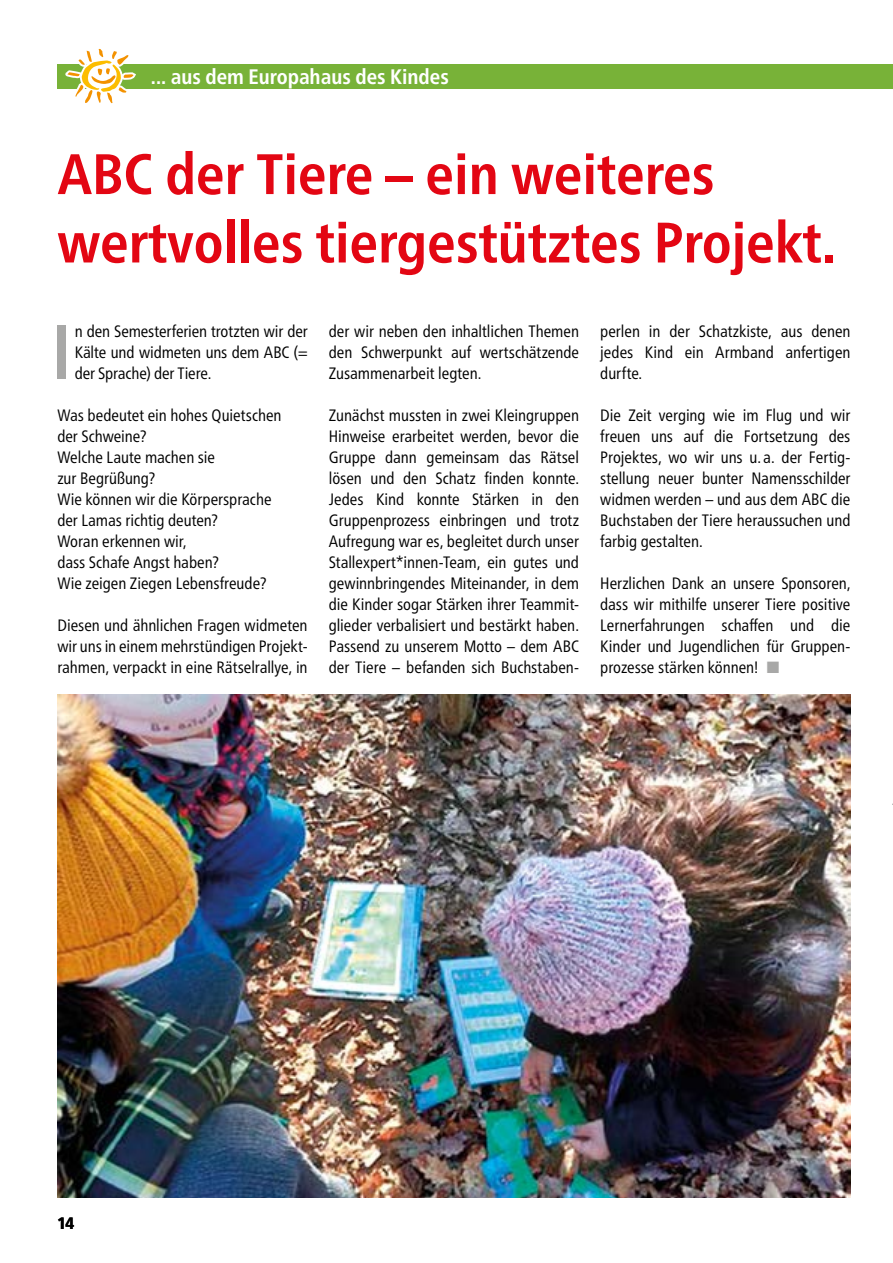
<style>
.page{position:relative;width:893px;height:1263px;background:#fff}
.page>*{position:absolute;margin:0;border:0;box-sizing:border-box;transform-origin:0 0}
.t1{font:500 condensed 76.65px "Frutiger Neue LT Pro";color:#a8a8a7}
.t2{font:700 condensed 57px/68.4px "Frutiger Neue LT Pro";color:#e30613}
.t3{font:700 condensed 21px "Frutiger Neue LT Pro";color:#fff}
.t4{font:condensed 16.5px/21px "Frutiger Neue LT Pro";letter-spacing:-.005em;color:#000;text-align:justify}
.t5{font:800 condensed 16.5px "Frutiger Neue LT Pro";color:#000}
.s1{color:#a8a8a7}
</style>
<div class="page">
<div style="left:57px;top:64px;width:836px;height:25px;background:#78b238"></div>
<svg style="left:65px;top:48px;width:71px;height:56px"></svg>
<img style="left:57px;top:694px;width:793px;height:503px">
<p class="t3" style="left:151px;top:64px;width:299px">... aus dem Europahaus des Kindes</p>
<h2 class="t2" style="left:57px;top:140px;width:779px">ABC der Tiere – ein weiteres wertvolles tiergestütztes Projekt.</h2>
<h1 class="t1" style="left:52px;top:307px;width:21px">I</h1>
<p class="t4" style="left:75px;top:320px;width:234px">n den Semesterferien trotzten wir der Kälte und widmeten uns dem ABC (= der Sprache) der Tiere.</p>
<p class="t4" style="left:57px;top:404px;width:226px;text-align:left">Was bedeutet ein hohes Quietschen der Schweine?<br>Welche Laute machen sie<br>zur Begrüßung?<br>Wie können wir die Körpersprache der Lamas richtig deuten?<br>Woran erkennen wir,<br>dass Schafe Angst haben?<br>Wie zeigen Ziegen Lebensfreude?</p>
<p class="t4" style="left:57px;top:614px;width:252px">Diesen und ähnlichen Fragen widmeten wir uns in einem mehrstündigen Projekt&shy;rahmen, verpackt in eine Rätselrallye, in</p>
<p class="t4" style="left:329px;top:320px;width:252px">der wir neben den inhaltlichen Themen den Schwerpunkt auf wertschätzende Zusammenarbeit legten.</p>
<p class="t4" style="left:329px;top:404px;width:252px">Zunächst mussten in zwei Kleingruppen Hinweise erarbeitet werden, bevor die Gruppe dann gemeinsam das Rätsel lösen und den Schatz finden konnte.<br>Jedes Kind konnte Stärken in den Gruppenprozess einbringen und trotz Aufregung war es, begleitet durch unser Stallexpert*innen-Team, ein gutes und gewinnbringendes Miteinander, in dem die Kinder sogar Stärken ihrer Teammit&shy;glieder verbalisiert und bestärkt haben.<br>Passend zu unserem Motto – dem ABC der Tiere – befanden sich Buchstaben-</p>
<p class="t4" style="left:600px;top:320px;width:252px">perlen in der Schatzkiste, aus denen jedes Kind ein Armband anfertigen durfte.</p>
<p class="t4" style="left:600px;top:404px;width:252px">Die Zeit verging wie im Flug und wir freuen uns auf die Fortsetzung des Projektes, wo wir uns u. a. der Fertig&shy;stellung neuer bunter Namensschilder widmen werden – und aus dem ABC die Buchstaben der Tiere heraussuchen und farbig gestalten.</p>
<p class="t4" style="left:600px;top:572px;width:252px">Herzlichen Dank an unsere Sponsoren, dass wir mithilfe unserer Tiere positive Lernerfahrungen schaffen und die Kinder und Jugendlichen für Gruppen&shy;prozesse stärken können! <span class="s1">■</span></p>
<p class="t5" style="left:57px;top:1213px;width:18px">14</p>
</div>
